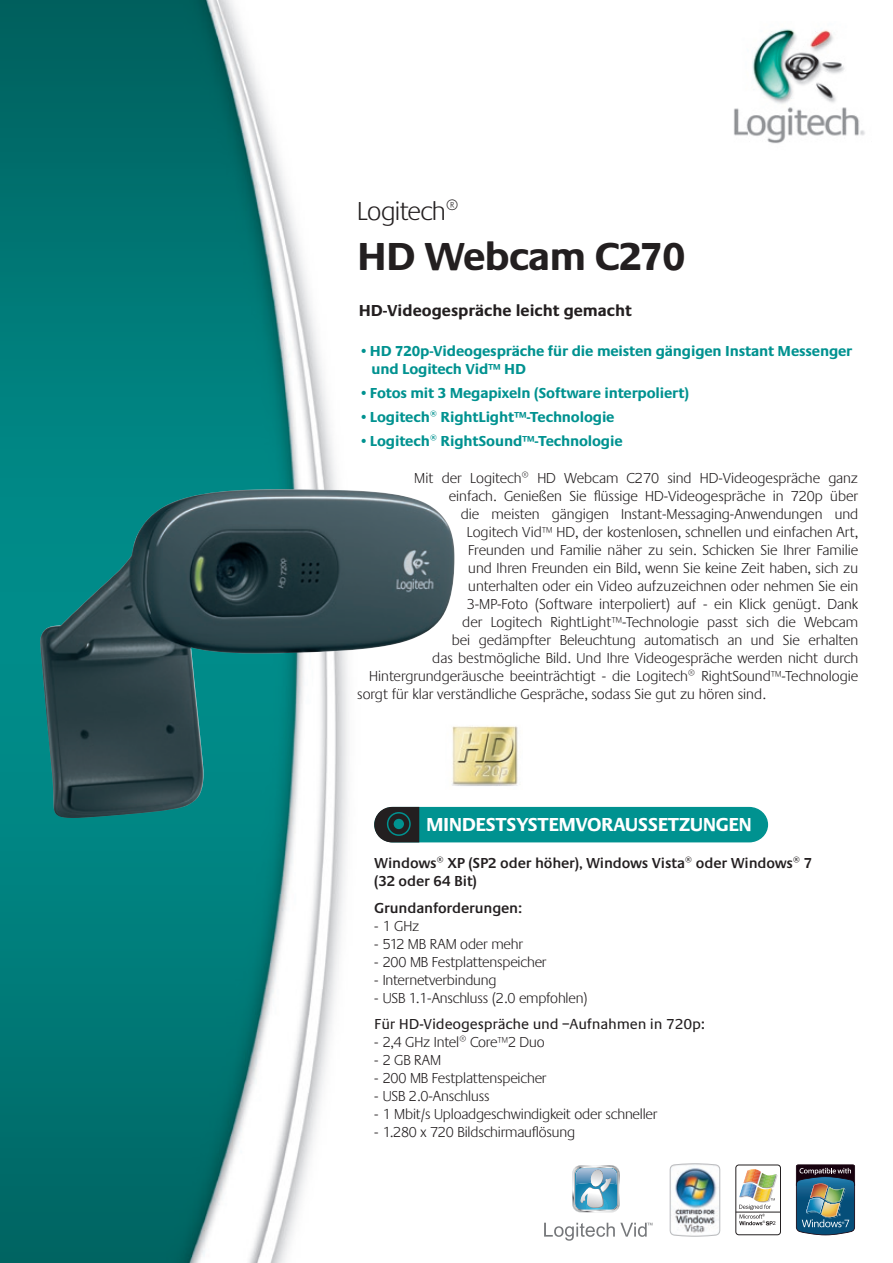
<style>
.page{position:relative;width:893px;height:1263px;background:#fff}
.page>*{position:absolute;margin:0;border:0;box-sizing:border-box;transform-origin:0 0}
.t1{font:700 40.5px "Praxis";letter-spacing:-.02em;color:#231f20}
.t2{font:300 27px "Praxis";letter-spacing:-.02em;color:#231f20}
.t3{font:700 19.5px "Praxis CEEF";letter-spacing:-.025em;color:#fff}
.Shelf_card_copy{font:700 16.5px "Praxis";color:#231f20}
.Product_description{font:300 15px "Praxis";color:#231f20}
.Sys_req___tech_spec{font:300 15px "Praxis";letter-spacing:-.01em;color:#231f20}
.Features{font:700 15px/18px "Praxis";letter-spacing:-.01em;color:#009290}
.Sys_req___tech_spec-2{font:600 15px/18px "Praxis";letter-spacing:-.01em;color:#231f20}
.Sys_req___tech_spec-3{font:15px "Praxis";letter-spacing:-.01em;color:#231f20}
.t4{font:6.3px "Courier";color:#231f20}
</style>
<div class="page">
<img style="left:0;top:0;width:455px;height:1263px">
<img style="left:734px;top:29px;width:131px;height:115px">
<div style="left:735px;top:1164px;width:46px;height:71px;border:1px solid #231f20;border-radius:3px"></div>
<hr style="left:736px;top:1212px;width:44px;height:1px;background:#231f20">
<svg style="left:739px;top:1169px;width:39px;height:56px"></svg>
<img style="left:669px;top:1163px;width:52px;height:74px">
<img style="left:796px;top:1164px;width:59px;height:71px">
<svg style="left:544px;top:1223px;width:108px;height:18px"></svg>
<svg style="left:572px;top:1165px;width:48px;height:47px;background:#8cb6ca"></svg>
<img style="left:454px;top:719px;width:64px;height:71px">
<img style="left:40px;top:489px;width:414px;height:329px">
<svg style="left:373px;top:806px;width:396px;height:37px;background:#138f8e"></svg>
<div style="left:387px;top:812px;width:24px;height:24px;border:2px solid #009290;border-radius:50%"></div>
<div style="left:393px;top:818px;width:12px;height:12px;background:#009290;border-radius:50%"></div>
<div style="left:392px;top:817px;width:13px;height:14px;border:2px solid #231f20;border-radius:50%"></div>
<p class="t2" style="left:357px;top:197px;width:103px">Logitech®</p>
<p class="t1" style="left:357px;top:234px;width:330px">HD Webcam C270</p>
<p class="Shelf_card_copy" style="left:359px;top:301px;width:275px">HD-Videogespräche leicht gemacht</p>
<p class="Features" style="left:371px;top:342px;width:483px;text-indent:-13px">•HD 720p-Videogespräche für die meisten gängigen Instant Messenger und Logitech Vid™ HD</p>
<p class="Features" style="left:359px;top:384px;width:332px">•Fotos mit 3 Megapixeln (Software interpoliert)</p>
<p class="Features" style="left:359px;top:408px;width:257px">•Logitech® RightLight™-Technologie</p>
<p class="Features" style="left:359px;top:432px;width:266px">•Logitech® RightSound™-Technologie</p>
<p class="Product_description" style="left:414px;top:470px;width:445px">Mit der Logitech® HD Webcam C270 sind HD-Videogespräche ganz</p>
<p class="Product_description" style="left:449px;top:488px;width:411px">einfach. Genießen Sie flüssige HD-Videogespräche in 720p über</p>
<p class="Product_description" style="left:461px;top:506px;width:399px">die meisten gängigen Instant-Messaging-Anwendungen und</p>
<p class="Product_description" style="left:467px;top:524px;width:393px">Logitech Vid™ HD, der kostenlosen, schnellen und einfachen Art,</p>
<p class="Product_description" style="left:468px;top:542px;width:391px">Freunden und Familie näher zu sein. Schicken Sie Ihrer Familie</p>
<p class="Product_description" style="left:468px;top:560px;width:391px">und Ihren Freunden ein Bild, wenn Sie keine Zeit haben, sich zu</p>
<p class="Product_description" style="left:468px;top:578px;width:391px">unterhalten oder ein Video aufzuzeichnen oder nehmen Sie ein</p>
<p class="Product_description" style="left:467px;top:596px;width:393px">3-MP-Foto (Software interpoliert) auf - ein Klick genügt. Dank</p>
<p class="Product_description" style="left:462px;top:614px;width:397px">der Logitech RightLight™-Technologie passt sich die Webcam</p>
<p class="Product_description" style="left:452px;top:632px;width:408px">bei gedämpfter Beleuchtung automatisch an und Sie erhalten</p>
<p class="Product_description" style="left:432px;top:650px;width:427px">das bestmögliche Bild. Und Ihre Videogespräche werden nicht durch</p>
<p class="Product_description" style="left:369px;top:668px;width:490px">Hintergrundgeräusche beeinträchtigt - die Logitech® RightSound™-Technologie</p>
<p class="Product_description" style="left:357px;top:686px;width:410px">sorgt für klar verständliche Gespräche, sodass Sie gut zu hören sind.</p>
<p class="t3" style="left:426px;top:813px;width:327px">MINDESTSYSTEMVORAUSSETZUNGEN</p>
<p class="Sys_req___tech_spec-2" style="left:374px;top:854px;width:440px">Windows® XP (SP2 oder höher), Windows Vista® oder Windows® 7 (32 oder 64 Bit)</p>
<p class="Sys_req___tech_spec-2" style="left:374px;top:899px;width:149px">Grundanforderungen:</p>
<p class="Sys_req___tech_spec" style="left:374px;top:918px;width:47px">- 1 GHz</p>
<p class="Sys_req___tech_spec" style="left:374px;top:936px;width:150px">- 512 MB RAM oder mehr</p>
<p class="Sys_req___tech_spec" style="left:374px;top:954px;width:174px">- 200 MB Festplattenspeicher</p>
<p class="Sys_req___tech_spec" style="left:374px;top:972px;width:124px">- Internetverbindung</p>
<p class="Sys_req___tech_spec" style="left:374px;top:990px;width:215px">- USB 1.1-Anschluss (2.0 empfohlen)</p>
<p class="Sys_req___tech_spec-3" style="left:374px;top:1016px;width:332px">Für HD-Videogespräche und –Aufnahmen in 720p:</p>
<p class="Sys_req___tech_spec" style="left:374px;top:1034px;width:172px">- 2,4 GHz Intel® Core™2 Duo</p>
<p class="Sys_req___tech_spec" style="left:374px;top:1052px;width:69px">- 2 GB RAM</p>
<p class="Sys_req___tech_spec" style="left:374px;top:1070px;width:174px">- 200 MB Festplattenspeicher</p>
<p class="Sys_req___tech_spec" style="left:374px;top:1088px;width:117px">- USB 2.0-Anschluss</p>
<p class="Sys_req___tech_spec" style="left:374px;top:1106px;width:285px">- 1 Mbit/s Uploadgeschwindigkeit oder schneller</p>
<p class="Sys_req___tech_spec" style="left:374px;top:1124px;width:202px">- 1.280 x 720 Bildschirmauflösung</p>
<p class="t4" style="left:773px;top:1218px;width:5px">2</p>
</div>
